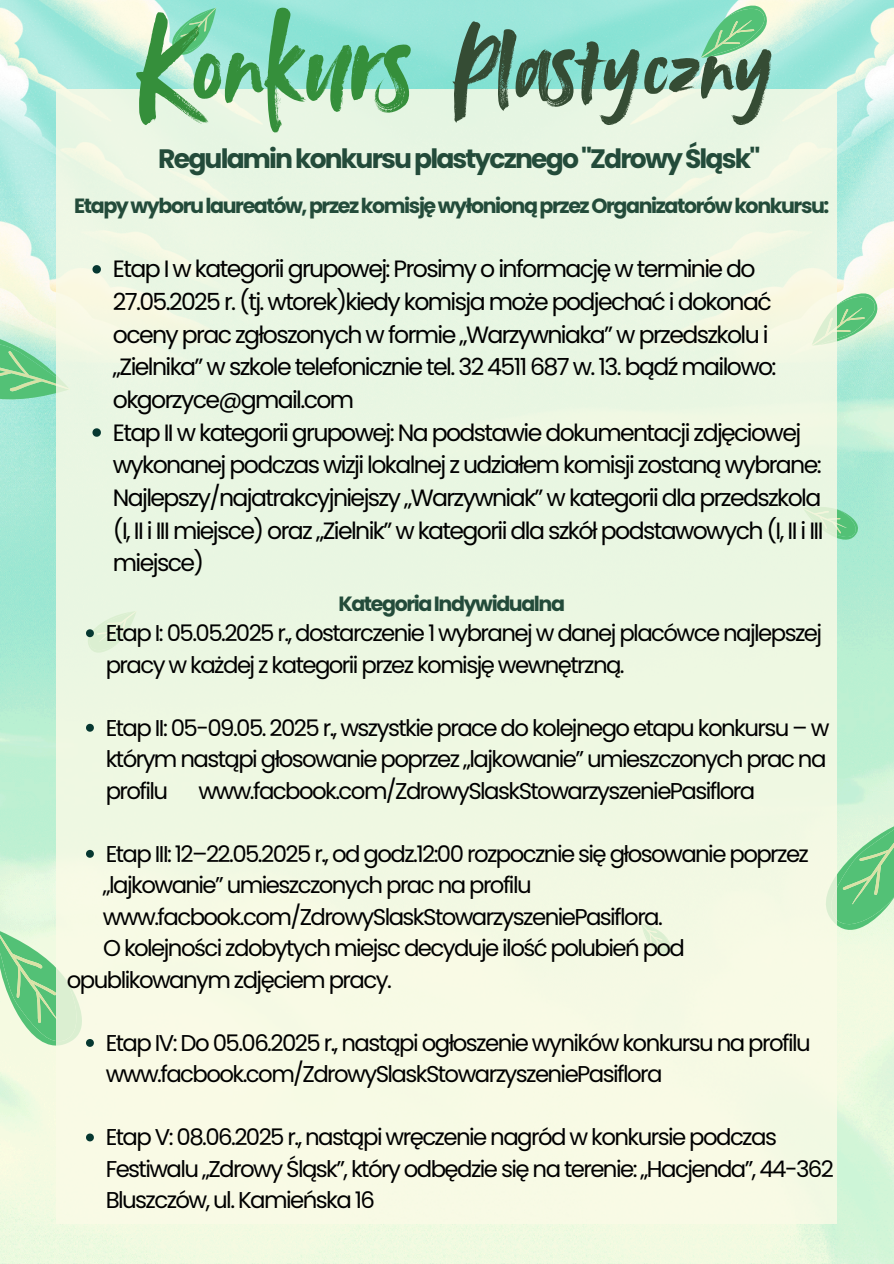
<style>
.page{position:relative;width:894px;height:1264px;background:#fff}
.page>*{position:absolute;margin:0;border:0;box-sizing:border-box;transform-origin:0 0}
.t1{font:129.3px "Avallon Alt";color:#358f3b}
.t2{font:109.5px "Avallon Alt";color:#354c34}
.t3{font:700 26.55px "Poppins";letter-spacing:-.07em;color:#234b3a}
.t4{font:23.55px/32.7px "Poppins";letter-spacing:-.07em;color:#000}
.t5{font:22.8px/31.5px "Poppins";letter-spacing:-.07em;color:#000}
.t6{font:700 20.55px "Poppins";letter-spacing:-.07em;color:#234b3a}
</style>
<div class="page">
<img style="left:585px;top:0;width:308px;height:611px">
<img style="left:0;top:0;width:585px;height:611px">
<svg style="left:837px;top:501px;width:26px;height:50px"></svg>
<svg style="left:159px;top:0;width:63px;height:64px;background:#9ee1c5"></svg>
<svg style="left:694px;top:0;width:90px;height:81px;background:#a8e3c5"></svg>
<svg style="left:0;top:311px;width:56px;height:94px;background:#9fddb1"></svg>
<svg style="left:837px;top:796px;width:56px;height:151px;background:#a2dead"></svg>
<svg style="left:837px;top:280px;width:56px;height:89px;background:#b5e5c3"></svg>
<div style="left:56px;top:89px;width:781px;height:1134px;background:#eef8e3"></div>
<svg style="left:92px;top:265px;width:9px;height:8px"></svg>
<svg style="left:92px;top:428px;width:9px;height:9px"></svg>
<svg style="left:86px;top:611px;width:50px;height:42px"></svg>
<svg style="left:86px;top:723px;width:8px;height:8px"></svg>
<svg style="left:86px;top:849px;width:8px;height:8px"></svg>
<svg style="left:0;top:918px;width:105px;height:157px"></svg>
<svg style="left:86px;top:1133px;width:8px;height:8px"></svg>
<h1 class="t1" style="left:137px;top:-11px;width:276px">Konkurs</h1>
<h2 class="t2" style="left:452px;top:2px;width:322px">Plastyczny</h2>
<p class="t3" style="left:158px;top:140px;width:603px">Regulaminkonkursuplastycznego"ZdrowyŚląsk"</p>
<p class="t6" style="left:74px;top:192px;width:756px">Etapywyborulaureatów,przezkomisjęwyłonionąprzezOrganizatorówkonkursu:</p>
<p class="t4" style="left:113px;top:253px;width:665px">Etap I w kategorii grupowej: Prosimy o informację w terminie do 27.05.2025 r. (tj. wtorek)kiedy komisja może podjechać i dokonać oceny prac zgłoszonych w formie „Warzywniaka” w przedszkolu i „Zielnika” w szkole telefonicznie tel. 32 4511 687 w. 13. bądź mailowo: okgorzyce@gmail.com</p>
<p class="t4" style="left:113px;top:416px;width:712px">Etap II w kategorii grupowej: Na podstawie dokumentacji zdjęciowej wykonanej podczas wizji lokalnej z udziałem komisji zostaną wybrane:<br>Najlepszy/najatrakcyjniejszy „Warzywniak” w kategorii dla przedszkola (I, II i III miejsce) oraz „Zielnik” w kategorii dla szkół podstawowych (I, II i III miejsce)</p>
<p class="t6" style="left:338px;top:589px;width:228px">KategoriaIndywidualna</p>
<p class="t5" style="left:106px;top:617px;width:717px">Etap I: 05.05.2025 r., dostarczenie 1 wybranej w danej placówce najlepszej pracy w każdej z kategorii przez komisję wewnętrzną.</p>
<p class="t5" style="left:106px;top:712px;width:725px">Etap II: 05-09.05. 2025 r., wszystkie prace do kolejnego etapu konkursu – w którym nastąpi głosowanie poprzez „lajkowanie” umieszczonych prac na profilu</p>
<p class="t5" style="left:198px;top:775px;width:558px">www.facbook.com/ZdrowySlaskStowarzyszeniePasiflora</p>
<p class="t5" style="left:106px;top:838px;width:704px">Etap III: 12–22.05.2025 r., od godz.12:00 rozpocznie się głosowanie poprzez</p>
<p class="t5" style="left:103px;top:869px;width:430px">„lajkowanie” umieszczonych prac na profilu</p>
<p class="t5" style="left:103px;top:901px;width:561px">www.facbook.com/ZdrowySlaskStowarzyszeniePasiflora.</p>
<p class="t5" style="left:103px;top:932px;width:583px">O kolejności zdobytych miejsc decyduje ilość polubień pod</p>
<p class="t5" style="left:67px;top:964px;width:326px">opublikowanym zdjęciem pracy.</p>
<p class="t5" style="left:106px;top:1027px;width:706px">Etap IV: Do 05.06.2025 r., nastąpi ogłoszenie wyników konkursu na profilu www.facbook.com/ZdrowySlaskStowarzyszeniePasiflora</p>
<p class="t5" style="left:106px;top:1121px;width:729px">Etap V: 08.06.2025 r., nastąpi wręczenie nagród w konkursie podczas<br>Festiwalu „Zdrowy Śląsk”, który odbędzie się na terenie: „Hacjenda”, 44-362<br>Bluszczów, ul. Kamieńska 16</p>
</div>
